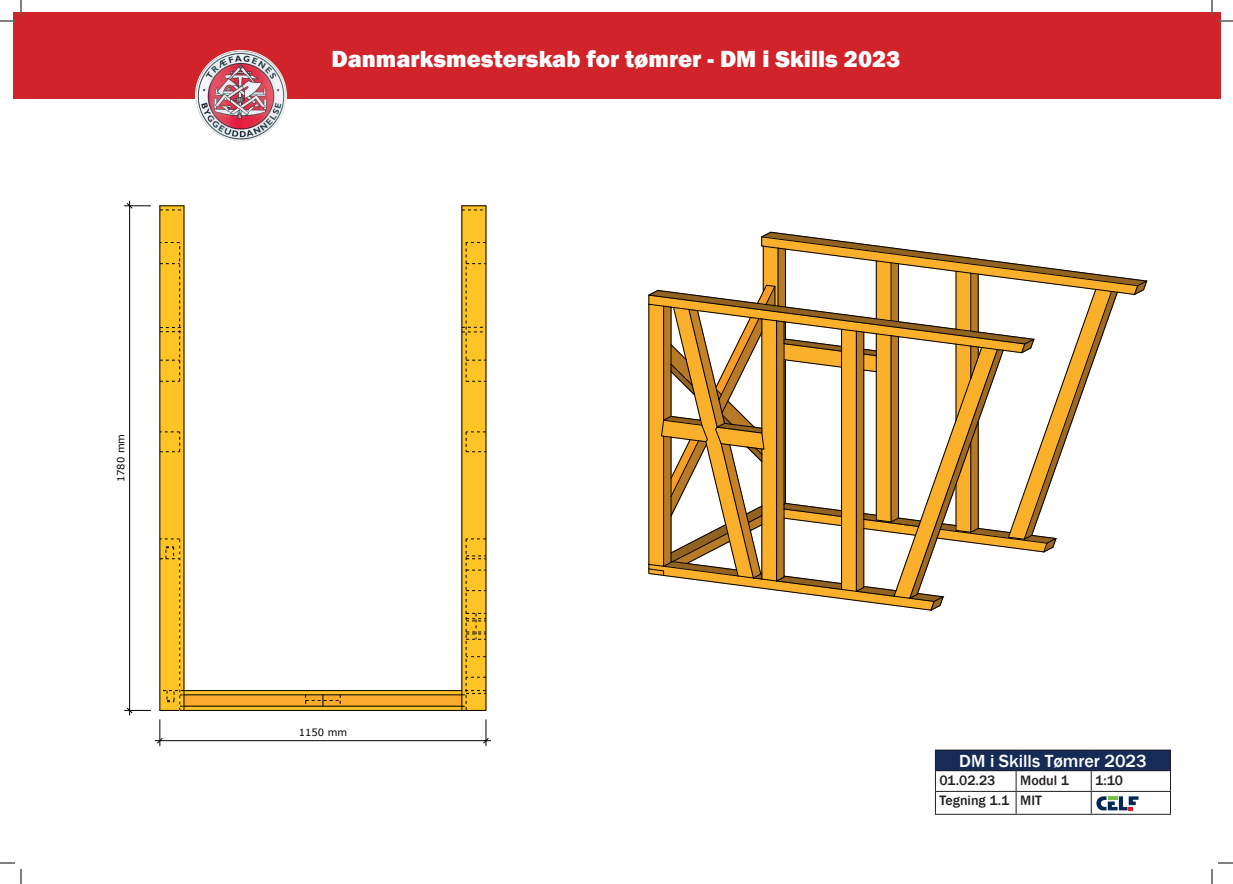
<style>
.page{position:relative;width:1233px;height:884px;background:#fff}
.page>*{position:absolute;margin:0;border:0;box-sizing:border-box;transform-origin:0 0}
.t1{font:800 24px "Franklin Gothic";color:#fff}
.t2{font:500 18px "Franklin Gothic";color:#fff}
.t3{font:500 14px "Franklin Gothic";color:#231f20}
.t4{font:10px "Verdana";color:#000001}
</style>
<div class="page">
<div style="left:12px;top:12px;width:1208px;height:87px;background:#d1232a"></div>
<img style="left:195px;top:51px;width:91px;height:89px">
<div style="left:935px;top:750px;width:235px;height:21px;background:#162b55"></div>
<hr style="left:935px;top:750px;width:81px;height:1px;background:#231f20">
<hr style="left:1016px;top:750px;width:75px;height:1px;background:#231f20">
<hr style="left:1091px;top:750px;width:80px;height:1px;background:#231f20">
<hr style="left:935px;top:770px;width:81px;height:1px;background:#231f20">
<hr style="left:1016px;top:770px;width:75px;height:1px;background:#231f20">
<hr style="left:1091px;top:770px;width:80px;height:1px;background:#231f20">
<hr style="left:935px;top:791px;width:81px;height:1px;background:#231f20">
<svg style="left:935px;top:751px;width:1px;height:63px"></svg>
<hr style="left:1016px;top:791px;width:75px;height:1px;background:#231f20">
<svg style="left:1015px;top:771px;width:1px;height:43px"></svg>
<hr style="left:1091px;top:791px;width:80px;height:1px;background:#231f20">
<svg style="left:1170px;top:751px;width:1px;height:63px"></svg>
<hr style="left:935px;top:814px;width:81px;height:1px;background:#231f20">
<hr style="left:1016px;top:814px;width:75px;height:1px;background:#231f20">
<hr style="left:1091px;top:814px;width:80px;height:1px;background:#231f20">
<svg style="left:648px;top:231px;width:500px;height:380px"></svg>
<svg style="left:124px;top:201px;width:367px;height:545px"></svg>
<svg style="left:1090px;top:771px;width:48px;height:43px"></svg>
<svg style="left:1218px;top:20px;width:15px;height:2px"></svg>
<svg style="left:1218px;top:862px;width:15px;height:2px"></svg>
<svg style="left:0;top:0;width:22px;height:22px"></svg>
<svg style="left:0;top:862px;width:22px;height:22px"></svg>
<svg style="left:1211px;top:0;width:1px;height:15px"></svg>
<svg style="left:1211px;top:869px;width:1px;height:15px"></svg>
<p class="t4" style="left:114px;top:482px;width:50px;rotate:-90deg">1780 mm</p>
<p class="t1" style="left:331px;top:43px;width:570px">Danmarksmesterskab for tømrer - DM i Skills 2023</p>
<p class="t4" style="left:299px;top:725px;width:50px">1150 mm</p>
<p class="t2" style="left:959px;top:749px;width:189px">DM i Skills Tømrer 2023</p>
<p class="t3" style="left:939px;top:771px;width:57px">01.02.23</p>
<p class="t3" style="left:1020px;top:771px;width:50px">Modul 1</p>
<p class="t3" style="left:1095px;top:771px;width:29px">1:10</p>
<p class="t3" style="left:939px;top:792px;width:104px">Tegning 1.1 MIT</p>
</div>
